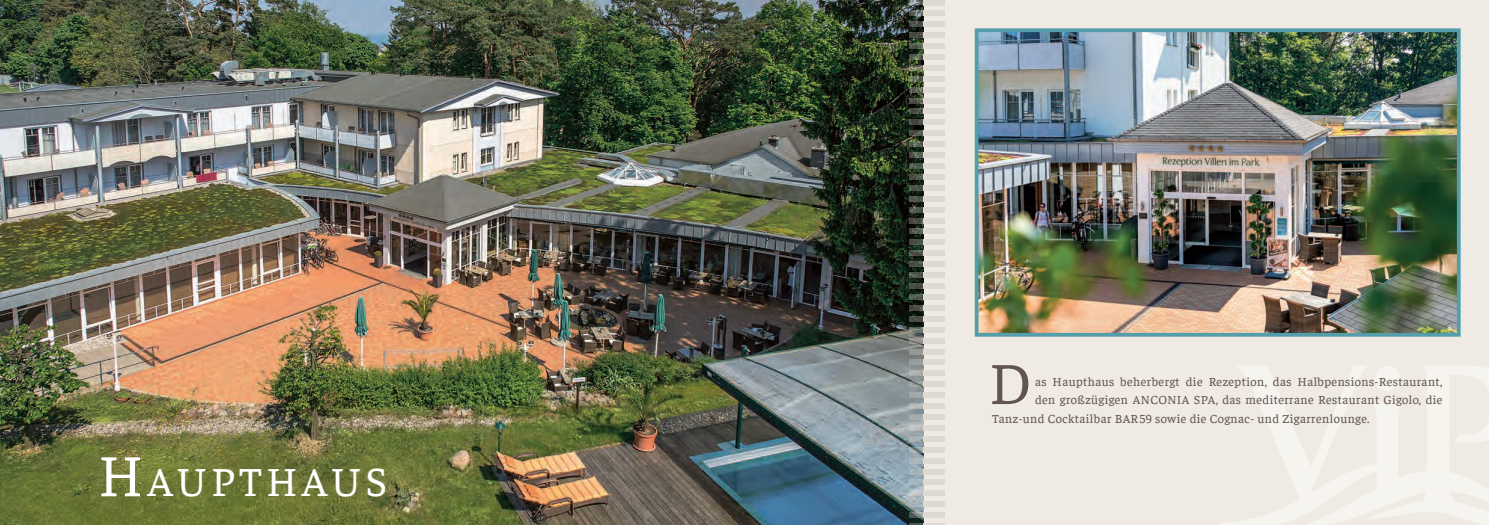
<style>
.page{position:relative;width:1489px;height:525px;background:#fff}
.page>*{position:absolute;margin:0;border:0;box-sizing:border-box;transform-origin:0 0}
.t1{font:60px "Faustina";color:#625550}
.t2{font:42px "Faustina";letter-spacing:.1em;color:#fff}
.t3{font:12.5px "Faustina";letter-spacing:.03em;color:#625550}
.s1{font-size:60px}
</style>
<div class="page">
<div style="left:0;top:0;width:1488px;height:524px;background:#efeae3"></div>
<svg style="left:1219px;top:365px;width:269px;height:159px"></svg>
<img style="left:0;top:0;width:923px;height:524px">
<img style="left:979px;top:33px;width:476px;height:298px">
<div style="left:974px;top:28px;width:486px;height:308px;border:4px solid #549daa"></div>
<div style="left:923px;top:76px;width:21px;height:5px;background:#ded9d1"></div>
<div style="left:923px;top:65px;width:21px;height:5px;background:#ded9d1"></div>
<div style="left:923px;top:54px;width:21px;height:6px;background:#ded9d1"></div>
<div style="left:923px;top:43px;width:21px;height:6px;background:#ded9d1"></div>
<div style="left:923px;top:32px;width:21px;height:6px;background:#ded9d1"></div>
<div style="left:923px;top:21px;width:21px;height:6px;background:#ded9d1"></div>
<div style="left:923px;top:11px;width:21px;height:5px;background:#ded9d1"></div>
<div style="left:923px;top:0;width:21px;height:5px;background:#ded9d1"></div>
<div style="left:923px;top:512px;width:21px;height:5px;background:#ded9d1"></div>
<div style="left:923px;top:501px;width:21px;height:5px;background:#ded9d1"></div>
<div style="left:923px;top:490px;width:21px;height:6px;background:#ded9d1"></div>
<div style="left:923px;top:479px;width:21px;height:6px;background:#ded9d1"></div>
<div style="left:923px;top:468px;width:21px;height:6px;background:#ded9d1"></div>
<div style="left:923px;top:457px;width:21px;height:6px;background:#ded9d1"></div>
<div style="left:923px;top:446px;width:21px;height:6px;background:#ded9d1"></div>
<div style="left:923px;top:436px;width:21px;height:5px;background:#ded9d1"></div>
<div style="left:923px;top:425px;width:21px;height:5px;background:#ded9d1"></div>
<div style="left:923px;top:414px;width:21px;height:5px;background:#ded9d1"></div>
<div style="left:923px;top:403px;width:21px;height:5px;background:#ded9d1"></div>
<div style="left:923px;top:392px;width:21px;height:5px;background:#ded9d1"></div>
<div style="left:923px;top:381px;width:21px;height:6px;background:#ded9d1"></div>
<div style="left:923px;top:370px;width:21px;height:6px;background:#ded9d1"></div>
<div style="left:923px;top:359px;width:21px;height:6px;background:#ded9d1"></div>
<div style="left:923px;top:348px;width:21px;height:6px;background:#ded9d1"></div>
<div style="left:923px;top:337px;width:21px;height:6px;background:#ded9d1"></div>
<div style="left:923px;top:327px;width:21px;height:5px;background:#ded9d1"></div>
<div style="left:923px;top:316px;width:21px;height:5px;background:#ded9d1"></div>
<div style="left:923px;top:305px;width:21px;height:5px;background:#ded9d1"></div>
<div style="left:923px;top:294px;width:21px;height:5px;background:#ded9d1"></div>
<div style="left:923px;top:283px;width:21px;height:5px;background:#ded9d1"></div>
<div style="left:923px;top:272px;width:21px;height:6px;background:#ded9d1"></div>
<div style="left:923px;top:261px;width:21px;height:6px;background:#ded9d1"></div>
<div style="left:923px;top:250px;width:21px;height:6px;background:#ded9d1"></div>
<div style="left:923px;top:239px;width:21px;height:6px;background:#ded9d1"></div>
<div style="left:923px;top:229px;width:21px;height:5px;background:#ded9d1"></div>
<div style="left:923px;top:218px;width:21px;height:5px;background:#ded9d1"></div>
<div style="left:923px;top:207px;width:21px;height:5px;background:#ded9d1"></div>
<div style="left:923px;top:196px;width:21px;height:5px;background:#ded9d1"></div>
<div style="left:923px;top:185px;width:21px;height:5px;background:#ded9d1"></div>
<div style="left:923px;top:174px;width:21px;height:5px;background:#ded9d1"></div>
<div style="left:923px;top:163px;width:21px;height:6px;background:#ded9d1"></div>
<div style="left:923px;top:152px;width:21px;height:6px;background:#ded9d1"></div>
<div style="left:923px;top:141px;width:21px;height:6px;background:#ded9d1"></div>
<div style="left:923px;top:130px;width:21px;height:6px;background:#ded9d1"></div>
<div style="left:923px;top:120px;width:21px;height:5px;background:#ded9d1"></div>
<div style="left:923px;top:109px;width:21px;height:5px;background:#ded9d1"></div>
<div style="left:923px;top:98px;width:21px;height:5px;background:#ded9d1"></div>
<div style="left:923px;top:87px;width:21px;height:5px;background:#ded9d1"></div>
<svg style="left:909px;top:76px;width:14px;height:5px"></svg>
<svg style="left:909px;top:65px;width:14px;height:5px"></svg>
<svg style="left:909px;top:54px;width:14px;height:6px"></svg>
<svg style="left:909px;top:43px;width:14px;height:6px"></svg>
<svg style="left:909px;top:32px;width:14px;height:6px"></svg>
<svg style="left:909px;top:21px;width:14px;height:6px"></svg>
<svg style="left:909px;top:11px;width:14px;height:5px"></svg>
<svg style="left:909px;top:0;width:14px;height:5px"></svg>
<svg style="left:909px;top:523px;width:35px;height:1px"></svg>
<svg style="left:909px;top:512px;width:14px;height:5px"></svg>
<div style="left:909px;top:501px;width:14px;height:5px;background:#a7b1b7"></div>
<svg style="left:909px;top:490px;width:14px;height:6px"></svg>
<div style="left:909px;top:479px;width:14px;height:6px;background:#a7b6bd"></div>
<div style="left:909px;top:468px;width:14px;height:6px;background:#a5b3b9"></div>
<div style="left:909px;top:457px;width:14px;height:6px;background:#a8b5bb"></div>
<svg style="left:909px;top:446px;width:14px;height:6px"></svg>
<div style="left:909px;top:436px;width:14px;height:5px;background:#aab3b3"></div>
<div style="left:909px;top:425px;width:14px;height:5px;background:#c2c3c4"></div>
<div style="left:909px;top:414px;width:14px;height:5px;background:#a4acad"></div>
<div style="left:909px;top:403px;width:14px;height:5px;background:#b5bcbb"></div>
<div style="left:909px;top:392px;width:14px;height:5px;background:#a3a9ab"></div>
<svg style="left:909px;top:381px;width:14px;height:6px"></svg>
<div style="left:909px;top:370px;width:14px;height:6px;background:#afb3b1"></div>
<div style="left:909px;top:359px;width:14px;height:6px;background:#999e9d"></div>
<div style="left:909px;top:348px;width:14px;height:6px;background:#959793"></div>
<svg style="left:909px;top:337px;width:14px;height:6px"></svg>
<svg style="left:909px;top:327px;width:14px;height:5px"></svg>
<svg style="left:909px;top:316px;width:14px;height:5px"></svg>
<svg style="left:909px;top:305px;width:14px;height:5px"></svg>
<svg style="left:909px;top:294px;width:14px;height:5px"></svg>
<div style="left:909px;top:283px;width:14px;height:5px;background:#474d45"></div>
<svg style="left:909px;top:272px;width:14px;height:6px"></svg>
<svg style="left:909px;top:261px;width:14px;height:6px"></svg>
<svg style="left:909px;top:250px;width:14px;height:6px"></svg>
<div style="left:909px;top:239px;width:14px;height:6px;background:#494d45"></div>
<svg style="left:909px;top:229px;width:14px;height:5px"></svg>
<svg style="left:909px;top:218px;width:14px;height:5px"></svg>
<svg style="left:909px;top:207px;width:14px;height:5px"></svg>
<svg style="left:909px;top:196px;width:14px;height:5px"></svg>
<svg style="left:909px;top:185px;width:14px;height:5px"></svg>
<svg style="left:909px;top:174px;width:14px;height:5px"></svg>
<svg style="left:909px;top:163px;width:14px;height:6px"></svg>
<svg style="left:909px;top:152px;width:14px;height:6px"></svg>
<svg style="left:909px;top:141px;width:14px;height:6px"></svg>
<svg style="left:909px;top:130px;width:14px;height:6px"></svg>
<svg style="left:909px;top:120px;width:14px;height:5px"></svg>
<svg style="left:909px;top:109px;width:14px;height:5px"></svg>
<svg style="left:909px;top:98px;width:14px;height:5px"></svg>
<svg style="left:909px;top:87px;width:14px;height:5px"></svg>
<h2 class="t2" style="left:98px;top:453px;width:290px"><span class="s1">H</span>AUPTHAUS</h2>
<h1 class="t1" style="left:988px;top:343px;width:44px">D</h1>
<p class="t3" style="left:1034px;top:372px;width:409px">as Haupthaus beherbergt die Rezeption, das Halbpensions-Restaurant,</p>
<p class="t3" style="left:1034px;top:391px;width:409px">den großzügigen ANCONIA SPA, das mediterrane Restaurant Gigolo, die</p>
<p class="t3" style="left:992px;top:410px;width:378px">Tanz-und Cocktailbar BAR59 sowie die Cognac- und Zigarrenlounge.</p>
</div>
